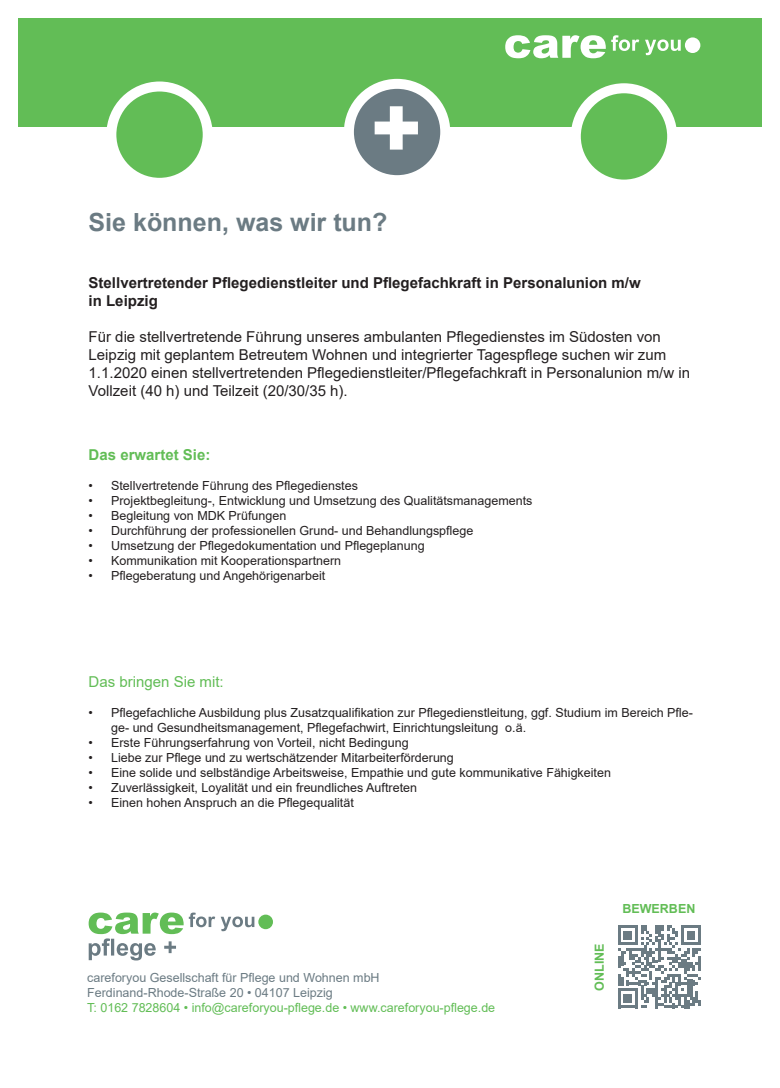
<style>
.page{position:relative;width:780px;height:1088px;background:#fff}
.page>*{position:absolute;margin:0;border:0;box-sizing:border-box;transform-origin:0 0}
.t1{font:900 81.25px "Arial";color:#fff}
.t2{font:700 25px "Arial";color:#6b7b83}
.t3{font:15px/18px "Arial";color:#231f20}
.t4{font:700 15px/18px "Arial";color:#231f20}
.t5{font:15px "Arial";color:#62bd56}
.t6{font:700 15px "Arial";color:#62bd56}
.t7{font:12.5px/15px "Arial";color:#231f20}
.t8{font:12.5px/15px "Arial";color:#6b7b83}
.t9{font:12.5px "Arial";color:#62bd56}
.t10{font:700 12.5px "Arial";color:#62bd56}
</style>
<div class="page">
<div style="left:18px;top:18px;width:743px;height:109px;background:#62bd56"></div>
<div style="left:111px;top:86px;width:97px;height:97px;background:#62bd56;border-radius:50%"></div>
<div style="left:106px;top:81px;width:107px;height:107px;border:10px solid #fff;border-radius:50%"></div>
<div style="left:349px;top:84px;width:96px;height:96px;background:#6b7b83;border-radius:50%"></div>
<div style="left:344px;top:79px;width:106px;height:106px;border:10px solid #fff;border-radius:50%"></div>
<div style="left:575px;top:88px;width:97px;height:97px;background:#62bd56;border-radius:50%"></div>
<div style="left:570px;top:83px;width:107px;height:107px;border:10px solid #fff;border-radius:50%"></div>
<div style="left:684px;top:37px;width:16px;height:16px;background:#fff;border-radius:50%"></div>
<svg style="left:611px;top:35px;width:69px;height:20px"></svg>
<svg style="left:505px;top:35px;width:100px;height:23px"></svg>
<svg style="left:618px;top:925px;width:83px;height:83px"></svg>
<div style="left:258px;top:914px;width:15px;height:15px;background:#62bd56;border-radius:50%"></div>
<svg style="left:89px;top:912px;width:165px;height:48px"></svg>
<h1 class="t1" style="left:369px;top:69px;width:55px">+</h1>
<h2 class="t2" style="left:89px;top:204px;width:300px">Sie können, was wir tun?</h2>
<p class="t4" style="left:89px;top:274px;width:553px">Stellvertretender Pflegedienstleiter und Pflegefachkraft in Personalunion m/w in Leipzig</p>
<p class="t3" style="left:89px;top:328px;width:603px">Für die stellvertretende Führung unseres ambulanten Pflegedienstes im Südosten von Leipzig mit geplantem Betreutem Wohnen und integrierter Tagespflege suchen wir zum 1.1.2020 einen stellvertretenden Pflegedienstleiter/Pflegefachkraft in Personalunion m/w in Vollzeit (40 h) und Teilzeit (20/30/35 h).</p>
<p class="t6" style="left:89px;top:444px;width:123px">Das erwartet Sie:</p>
<p class="t7" style="left:89px;top:478px;width:271px">• Stellvertretende Führung des Pflegedienstes</p>
<p class="t7" style="left:89px;top:493px;width:445px">• Projektbegleitung-, Entwicklung und Umsetzung des Qualitätsmanagements</p>
<p class="t7" style="left:89px;top:508px;width:199px">• Begleitung von MDK Prüfungen</p>
<p class="t7" style="left:89px;top:523px;width:386px">• Durchführung der professionellen Grund- und Behandlungspflege</p>
<p class="t7" style="left:89px;top:538px;width:337px">• Umsetzung der Pflegedokumentation und Pflegeplanung</p>
<p class="t7" style="left:89px;top:553px;width:254px">• Kommunikation mit Kooperationspartnern</p>
<p class="t7" style="left:89px;top:568px;width:238px">• Pflegeberatung und Angehörigenarbeit</p>
<p class="t5" style="left:89px;top:671px;width:137px">Das bringen Sie mit:</p>
<p class="t7" style="left:111px;top:705px;width:583px;text-indent:-22px">• Pflegefachliche Ausbildung plus Zusatzqualifikation zur Pflegedienstleitung, ggf. Studium im Bereich Pfle&shy;ge- und Gesundheitsmanagement, Pflegefachwirt, Einrichtungsleitung o.ä.</p>
<p class="t7" style="left:89px;top:735px;width:321px">• Erste Führungserfahrung von Vorteil, nicht Bedingung</p>
<p class="t7" style="left:89px;top:750px;width:367px">• Liebe zur Pflege und zu wertschätzender Mitarbeiterförderung</p>
<p class="t7" style="left:89px;top:765px;width:524px">• Eine solide und selbständige Arbeitsweise, Empathie und gute kommunikative Fähigkeiten</p>
<p class="t7" style="left:89px;top:780px;width:330px">• Zuverlässigkeit, Loyalität und ein freundliches Auftreten</p>
<p class="t7" style="left:89px;top:795px;width:267px">• Einen hohen Anspruch an die Pflegequalität</p>
<p class="t8" style="left:87px;top:970px;width:294px">careforyou Gesellschaft für Pflege und Wohnen mbH<br>Ferdinand-Rhode-Straße 20 • 04107 Leipzig</p>
<p class="t9" style="left:87px;top:999px;width:409px">T: 0162 7828604 • info@careforyou-pflege.de • www.careforyou-pflege.de</p>
<p class="t10" style="left:590px;top:990px;width:49px;rotate:-90deg">ONLINE</p>
<p class="t10" style="left:622px;top:899px;width:74px">BEWERBEN</p>
</div>
